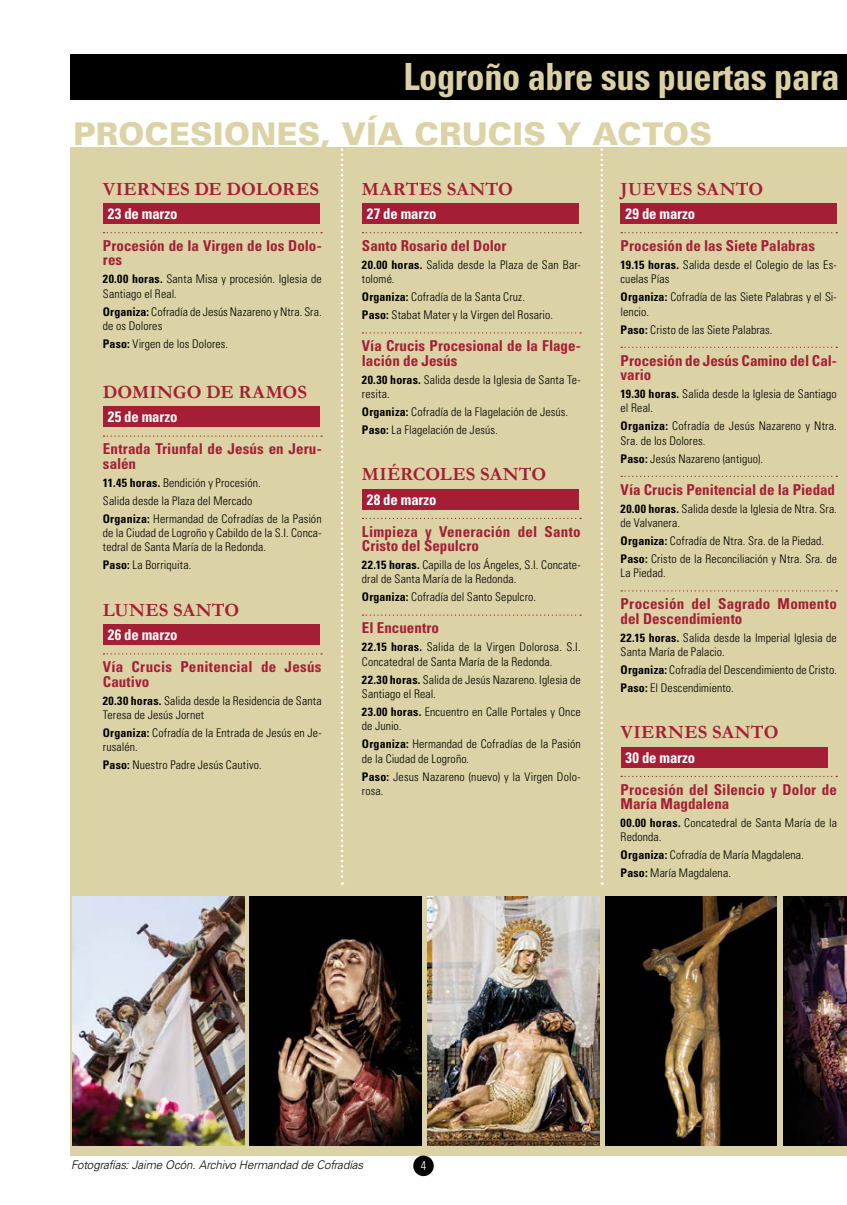
<style>
.page{position:relative;width:847px;height:1205px;background:#fff}
.page>*{position:absolute;margin:0;border:0;box-sizing:border-box;transform-origin:0 0}
.t1{font:700 condensed 37.5px "Univers LT Std";letter-spacing:-.01em;color:#dbd1a5}
.t2{font:900 31.25px "Univers LT Std";letter-spacing:.01em;color:#dbd2a5}
.t3{font:700 18.75px "Garamond";letter-spacing:.01em;color:#a41f35}
.t4{font:700 condensed 15px/14.4px "Univers LT Std";letter-spacing:.005em;color:#a41f35}
.t5{font:700 condensed 15px "Univers LT Std";letter-spacing:-.005em;color:#fff}
.t6{font:300 condensed 12.5px "Univers LT Std";color:#fff}
.t7{font:300 condensed 11.88px/14.4px "Univers LT Std";letter-spacing:.01em;color:#000}
.t8{font:italic 300 11.88px "Univers LT Std";letter-spacing:-.005em;color:#000}
.s1{font-weight:700}
</style>
<div class="page">
<div style="left:71px;top:147px;width:776px;height:1008px;background:#dbd2a5"></div>
<svg style="left:103px;top:232px;width:219px;height:1px"></svg>
<svg style="left:103px;top:435px;width:219px;height:2px"></svg>
<svg style="left:103px;top:653px;width:219px;height:1px"></svg>
<div style="left:103px;top:203px;width:216px;height:21px;background:#a41f35"></div>
<div style="left:103px;top:406px;width:216px;height:21px;background:#a41f35"></div>
<div style="left:103px;top:624px;width:216px;height:21px;background:#a41f35"></div>
<svg style="left:362px;top:232px;width:219px;height:1px"></svg>
<svg style="left:362px;top:332px;width:219px;height:1px"></svg>
<svg style="left:362px;top:518px;width:219px;height:1px"></svg>
<svg style="left:362px;top:614px;width:219px;height:2px"></svg>
<div style="left:362px;top:203px;width:216px;height:21px;background:#a41f35"></div>
<div style="left:362px;top:489px;width:216px;height:21px;background:#a41f35"></div>
<svg style="left:621px;top:232px;width:216px;height:1px"></svg>
<svg style="left:621px;top:347px;width:216px;height:1px"></svg>
<svg style="left:621px;top:476px;width:216px;height:1px"></svg>
<svg style="left:621px;top:590px;width:216px;height:1px"></svg>
<svg style="left:621px;top:776px;width:216px;height:1px"></svg>
<div style="left:621px;top:203px;width:216px;height:21px;background:#a41f35"></div>
<div style="left:621px;top:747px;width:206px;height:21px;background:#a41f35"></div>
<svg style="left:341px;top:148px;width:2px;height:737px"></svg>
<div style="left:71px;top:54px;width:776px;height:45px;background:#000"></div>
<img style="left:428px;top:896px;width:171px;height:250px">
<img style="left:250px;top:896px;width:171px;height:250px">
<img style="left:783px;top:896px;width:64px;height:250px">
<img style="left:73px;top:896px;width:171px;height:250px">
<img style="left:605px;top:896px;width:172px;height:250px">
<svg style="left:600px;top:148px;width:3px;height:737px"></svg>
<div style="left:413px;top:1155px;width:21px;height:21px;background:#000;border-radius:50%"></div>
<h1 class="t1" style="left:403px;top:54px;width:438px">Logroño abre sus puertas para</h1>
<h2 class="t2" style="left:73px;top:114px;width:640px">PROCESIONES, VÍA CRUCIS Y ACTOS</h2>
<h3 class="t3" style="left:103px;top:176px;width:218px">VIERNES DE DOLORES</h3>
<p class="t5" style="left:108px;top:204px;width:71px">23 de marzo</p>
<p class="t4" style="left:103px;top:238px;width:220px">Procesión de la Virgen de los Dolo&shy;res</p>
<p class="t7" style="left:103px;top:272px;width:220px"><span class="s1">20.00 horas.</span> Santa Misa y procesión. Iglesia de<br>Santiago el Real.</p>
<p class="t7" style="left:103px;top:304px;width:220px"><span class="s1">Organiza:</span> Cofradía de Jesús Nazareno y Ntra. Sra. de os Dolores</p>
<p class="t7" style="left:103px;top:337px;width:127px"><span class="s1">Paso:</span> Virgen de los Dolores.</p>
<h3 class="t3" style="left:103px;top:379px;width:206px">DOMINGO DE RAMOS</h3>
<p class="t5" style="left:108px;top:408px;width:71px">25 de marzo</p>
<p class="t4" style="left:103px;top:442px;width:220px">Entrada Triunfal de Jesús en Jeru&shy;salén</p>
<p class="t7" style="left:103px;top:474px;width:220px;line-height:17.9px"><span class="s1">11.45 horas.</span> Bendición y Procesión.<br>Salida desde la Plaza del Mercado<br><span class="s1">Organiza:</span> Hermandad de Cofradías de la Pasión</p>
<p class="t7" style="left:103px;top:526px;width:220px">de la Ciudad de Logroño y Cabildo de la S.I. Conca&shy;tedral de Santa María de la Redonda.</p>
<p class="t7" style="left:103px;top:558px;width:90px"><span class="s1">Paso:</span> La Borriquita.</p>
<h3 class="t3" style="left:103px;top:597px;width:138px">LUNES SANTO</h3>
<p class="t5" style="left:108px;top:625px;width:71px">26 de marzo</p>
<p class="t4" style="left:103px;top:660px;width:220px">Vía Crucis Penitencial de Jesús<br>Cautivo</p>
<p class="t7" style="left:103px;top:693px;width:220px"><span class="s1">20.30 horas.</span> Salida desde la Residencia de Santa<br>Teresa de Jesús Jornet</p>
<p class="t7" style="left:103px;top:725px;width:220px"><span class="s1">Organiza:</span> Cofradía de la Entrada de Jesús en Je&shy;rusalén.</p>
<p class="t7" style="left:103px;top:758px;width:160px"><span class="s1">Paso:</span> Nuestro Padre Jesús Cautivo.</p>
<h3 class="t3" style="left:362px;top:176px;width:153px">MARTES SANTO</h3>
<p class="t5" style="left:367px;top:204px;width:71px">27 de marzo</p>
<p class="t4" style="left:362px;top:238px;width:146px">Santo Rosario del Dolor</p>
<p class="t7" style="left:362px;top:258px;width:220px"><span class="s1">20.00 horas.</span> Salida desde la Plaza de San Bar&shy;tolomé.</p>
<p class="t7" style="left:362px;top:288px;width:193px;line-height:17.9px"><span class="s1">Organiza:</span> Cofradía de la Santa Cruz.<br><span class="s1">Paso:</span> Stabat Mater y la Virgen del Rosario.</p>
<p class="t4" style="left:362px;top:339px;width:220px">Vía Crucis Procesional de la Flage&shy;lación de Jesús</p>
<p class="t7" style="left:362px;top:372px;width:220px"><span class="s1">20.30 horas.</span> Salida desde la Iglesia de Santa Te&shy;resita.</p>
<p class="t7" style="left:362px;top:403px;width:208px;line-height:17.9px"><span class="s1">Organiza:</span> Cofradía de la Flagelación de Jesús.<br><span class="s1">Paso:</span> La Flagelación de Jesús.</p>
<h3 class="t3" style="left:362px;top:461px;width:186px">MIÉRCOLES SANTO</h3>
<p class="t5" style="left:367px;top:490px;width:71px">28 de marzo</p>
<p class="t4" style="left:362px;top:524px;width:220px">Limpieza y Veneración del Santo<br>Cristo del Sepulcro</p>
<p class="t7" style="left:362px;top:558px;width:220px"><span class="s1">22.15 horas.</span> Capilla de los Ángeles, S.I. Concate&shy;dral de Santa María de la Redonda.</p>
<p class="t7" style="left:362px;top:590px;width:176px"><span class="s1">Organiza:</span> Cofradía del Santo Sepulcro.</p>
<p class="t4" style="left:362px;top:621px;width:79px">El Encuentro</p>
<p class="t7" style="left:362px;top:640px;width:220px"><span class="s1">22.15 horas.</span> Salida de la Virgen Dolorosa. S.I.<br>Concatedral de Santa María de la Redonda.</p>
<p class="t7" style="left:362px;top:672px;width:220px"><span class="s1">22.30 horas.</span> Salida de Jesús Nazareno. Iglesia de<br>Santiago el Real.</p>
<p class="t7" style="left:362px;top:704px;width:220px"><span class="s1">23.00 horas.</span> Encuentro en Calle Portales y Once de Junio.</p>
<p class="t7" style="left:362px;top:737px;width:220px"><span class="s1">Organiza:</span> Hermandad de Cofradías de la Pasión de la Ciudad de Logroño.</p>
<p class="t7" style="left:362px;top:769px;width:220px"><span class="s1">Paso:</span> Jesus Nazareno (nuevo) y la Virgen Dolo&shy;rosa.</p>
<h3 class="t3" style="left:621px;top:176px;width:144px">JUEVES SANTO</h3>
<p class="t5" style="left:626px;top:204px;width:71px">29 de marzo</p>
<p class="t4" style="left:621px;top:238px;width:196px">Procesión de las Siete Palabras</p>
<p class="t7" style="left:621px;top:258px;width:218px"><span class="s1">19.15 horas.</span> Salida desde el Colegio de las Es&shy;cuelas Pías</p>
<p class="t7" style="left:621px;top:290px;width:218px"><span class="s1">Organiza:</span> Cofradía de las Siete Palabras y el Si&shy;lencio.</p>
<p class="t7" style="left:621px;top:322px;width:153px"><span class="s1">Paso:</span> Cristo de las Siete Palabras.</p>
<p class="t4" style="left:621px;top:353px;width:218px">Procesión de Jesús Camino del Cal&shy;vario</p>
<p class="t7" style="left:621px;top:387px;width:218px"><span class="s1">19.30 horas.</span> Salida desde la Iglesia de Santiago el Real.</p>
<p class="t7" style="left:621px;top:419px;width:218px"><span class="s1">Organiza:</span> Cofradía de Jesús Nazareno y Ntra.<br>Sra. de los Dolores.</p>
<p class="t7" style="left:621px;top:451px;width:144px"><span class="s1">Paso:</span> Jesús Nazareno (antiguo).</p>
<p class="t4" style="left:621px;top:482px;width:216px">Vía Crucis Penitencial de la Piedad</p>
<p class="t7" style="left:621px;top:501px;width:218px"><span class="s1">20.00 horas.</span> Salida desde la Iglesia de Ntra. Sra. de Valvanera.</p>
<p class="t7" style="left:621px;top:532px;width:218px;line-height:17.9px"><span class="s1">Organiza:</span> Cofradía de Ntra. Sra. de la Piedad.<br><span class="s1">Paso:</span> Cristo de la Reconciliación y Ntra. Sra. de</p>
<p class="t7" style="left:621px;top:566px;width:47px">La Piedad.</p>
<p class="t4" style="left:621px;top:597px;width:218px">Procesión del Sagrado Momento del Descendimiento</p>
<p class="t7" style="left:621px;top:630px;width:218px"><span class="s1">22.15 horas.</span> Salida desde la Imperial Iglesia de<br>Santa María de Palacio.</p>
<p class="t7" style="left:621px;top:661px;width:218px;line-height:17.9px"><span class="s1">Organiza:</span> Cofradía del Descendimiento de Cristo.<br><span class="s1">Paso:</span> El Descendimiento.</p>
<h3 class="t3" style="left:621px;top:719px;width:159px">VIERNES SANTO</h3>
<p class="t5" style="left:626px;top:748px;width:71px">30 de marzo</p>
<p class="t4" style="left:621px;top:782px;width:218px">Procesión del Silencio y Dolor de<br>María Magdalena</p>
<p class="t7" style="left:621px;top:816px;width:218px"><span class="s1">00.00 horas.</span> Concatedral de Santa María de la<br>Redonda.</p>
<p class="t7" style="left:621px;top:846px;width:185px;line-height:17.9px"><span class="s1">Organiza:</span> Cofradía de María Magdalena.<br><span class="s1">Paso:</span> María Magdalena.</p>
<p class="t8" style="left:71px;top:1158px;width:294px">Fotografías: Jaime Ocón. Archivo Hermandad de Cofradías</p>
<p class="t6" style="left:421px;top:1158px;width:7px">4</p>
</div>
